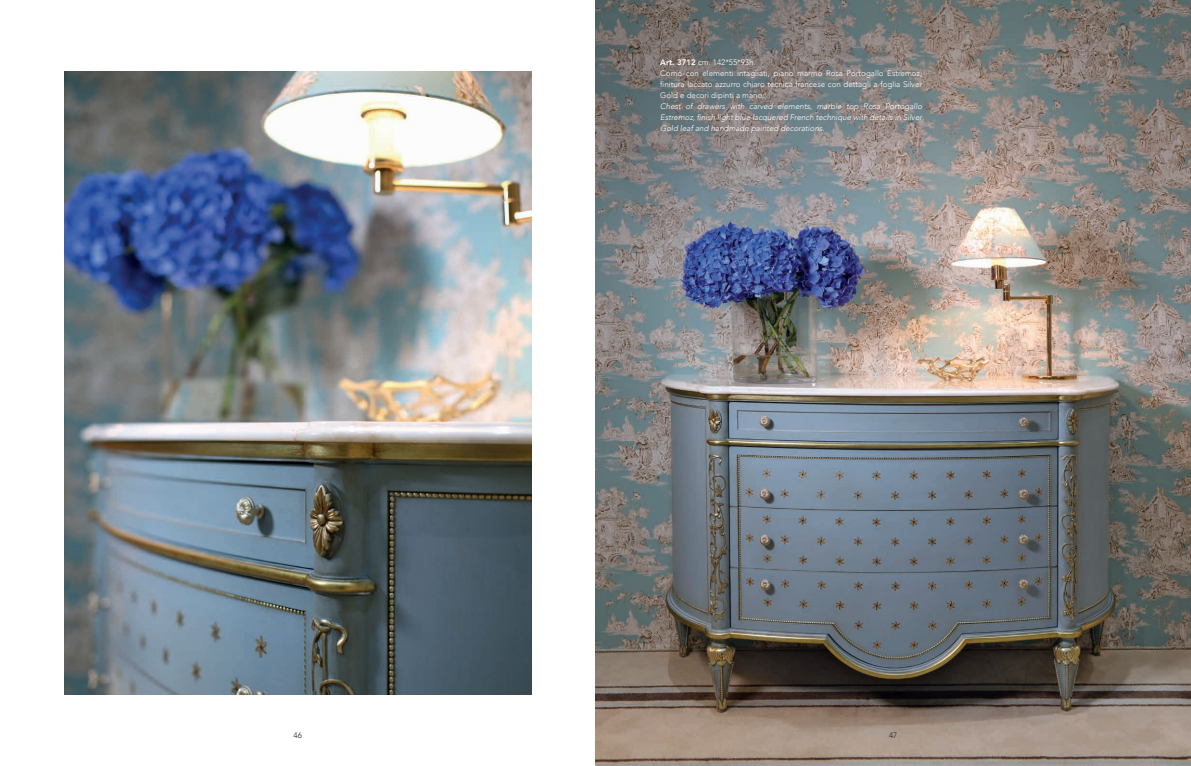
<style>
.page{position:relative;width:1191px;height:766px;background:#fff}
.page>*{position:absolute;margin:0;border:0;box-sizing:border-box;transform-origin:0 0}
.t1{font:300 8px/11px "Avenir";color:#fff}
.t2{font:italic 300 8px/11px "Avenir";color:#fff;text-align:justify}
.t3{font:300 8px "Avenir";color:#231f20}
.s1{font-weight:800}
</style>
<div class="page">
<img style="left:595px;top:0;width:596px;height:765px">
<img style="left:64px;top:72px;width:467px;height:622px">
<p class="t1" style="left:660px;top:57px;width:263px"><span class="s1">Art. 3712</span> cm. 142*55*93h.<br>Comò con elementi intagliati, piano marmo Rosa Portogallo Estremoz, finitura laccato azzurro chiaro tecnica francese con dettagli a foglia Silver Gold e decori dipinti a mano.</p>
<p class="t2" style="left:660px;top:101px;width:263px">Chest of drawers with carved elements, marble top Rosa Portogallo Estremoz, finish light blue lacquered French technique with details in Silver Gold leaf and handmade painted decorations.</p>
<p class="t3" style="left:293px;top:730px;width:10px">46</p>
<p class="t3" style="left:889px;top:730px;width:10px">47</p>
</div>
